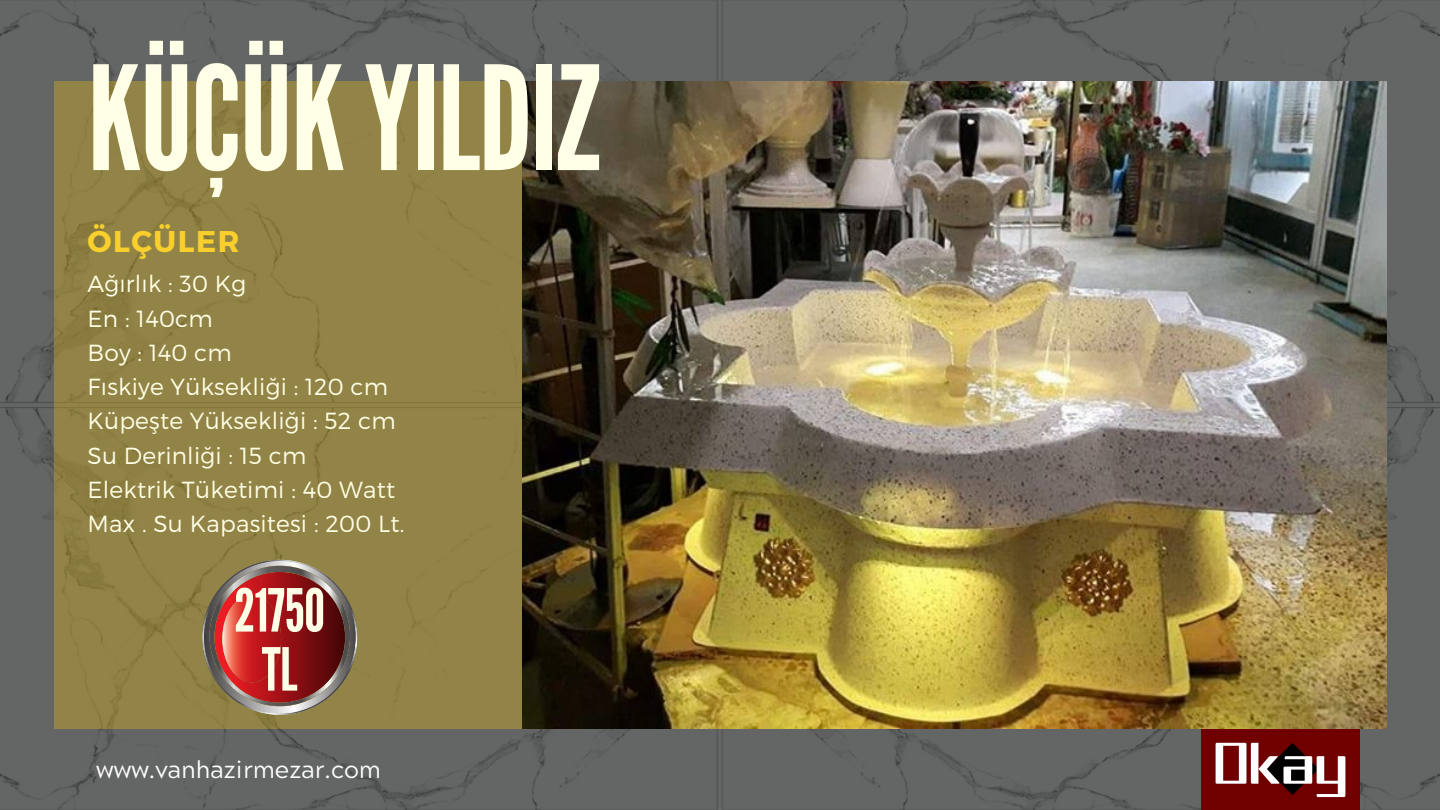
<style>
.page{position:relative;width:1440px;height:810px;background:#646665}
.page>*{position:absolute;margin:0;border:0;box-sizing:border-box;transform-origin:0 0}
.t1{font:144px "League Gothic";letter-spacing:-.01em;color:#fffee6}
.t2{font:59.2px/59px "League Gothic";letter-spacing:-.01em;color:#fffee6;text-align:center}
.t3{font:700 30px "Montserrat";letter-spacing:.05em;color:#f8cf2c}
.t4{font:24px "Acherus Grotesque";color:#fff}
.t5{font:300 23.3px/34.2px "Montserrat";letter-spacing:.01em;color:#fffee6}
</style>
<div class="page">
<div style="left:54px;top:81px;width:615px;height:648px;background:#928446"></div>
<img style="left:522px;top:81px;width:864px;height:648px">
<svg style="left:202px;top:560px;width:156px;height:155px"></svg>
<img style="left:222px;top:595px;width:59px;height:87px;border-radius:50%">
<img style="left:1202px;top:730px;width:157px;height:80px">
<h3 class="t1" style="left:88px;top:35px;width:515px">KÜÇÜKYILDIZ</h3>
<h2 class="t3" style="left:88px;top:222px;width:153px">ÖLÇÜLER</h2>
<p class="t5" style="left:88px;top:266px;width:160px">Ağırlık : 30 Kg</p>
<p class="t5" style="left:88px;top:300px;width:127px">En : 140cm</p>
<p class="t5" style="left:88px;top:334px;width:146px">Boy : 140 cm</p>
<p class="t5" style="left:88px;top:369px;width:310px">Fıskiye Yüksekliği : 120 cm<br>Küpeşte Yüksekliği : 52 cm</p>
<p class="t5" style="left:88px;top:437px;width:220px">Su Derinliği : 15 cm</p>
<p class="t5" style="left:88px;top:471px;width:309px">Elektrik Tüketimi : 40 Watt</p>
<p class="t5" style="left:88px;top:505px;width:318px">Max . Su Kapasitesi : 200 Lt.</p>
<p class="t2" style="left:234px;top:582px;width:92px">21750<br>TL</p>
<p class="t4" style="left:96px;top:760px;width:286px">www.vanhazirmezar.com</p>
</div>
